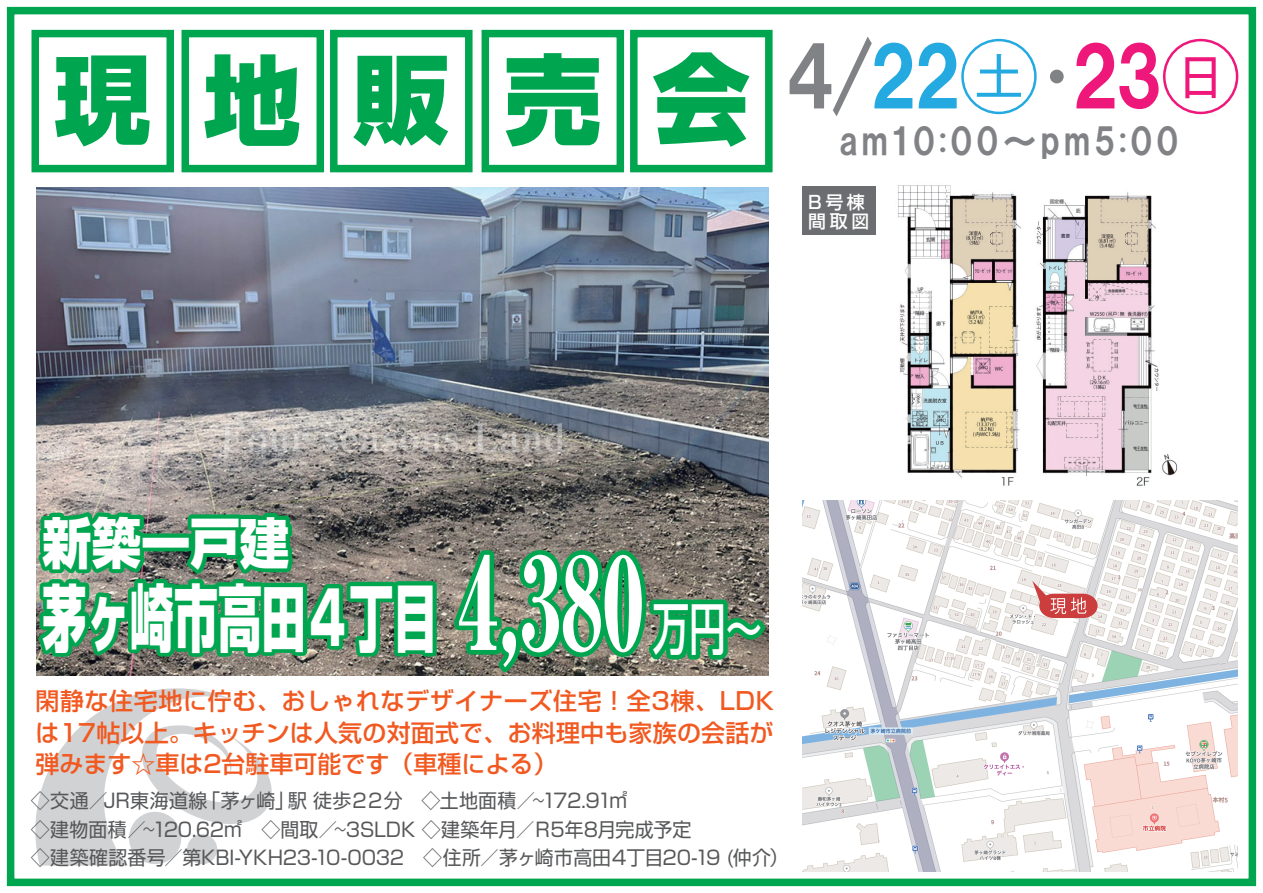
<style>
.page{position:relative;width:1263px;height:893px;background:#fff}
.page>*{position:absolute;margin:0;border:0;box-sizing:border-box;transform-origin:0 0}
.t1{font:800 97.5px "Shin Go Pr 5";letter-spacing:.53em;color:#00a54f}
.t2{font:81px "HGP Soei Kakugothic UB";color:#808285}
.t3{font:800 73.05px "Shin Go Pr 5";color:#fff;scale:.6 1}
.t4{font:500 55.95px "Shin Go Pr 5";color:#fff;scale:.65 1}
.t5{font:800 54.9px "Shin Go Pr 5";color:#fff;scale:.9 1}
.t6{font:36px "HGP Soei Kakugothic UB";letter-spacing:.095em;color:#808285}
.t7{font:500 24px/31.5px "Shin Go Pr 5";letter-spacing:.01em;color:#f15921;text-align:justify}
.t8{font:19.5px/28.5px "Shin Go Pr 5";letter-spacing:-.01em;color:#57585a}
.t9{font:500 18px/19.2px "Shin Go Pr 5";letter-spacing:.205em;color:#fff}
.s1{color:#24aae1}
.s2{font-family:"Koz Go Pro";color:#24aae1}
.s3{font-family:"Shin Go Pr 5"}
.s4{color:#ee177a}
.s5{font-family:"Koz Go Pro";color:#ee177a}
.s6{font-family:"Ryumin Pr 5";font-size:127.2px}
</style>
<div class="page">
<svg style="left:35px;top:688px;width:237px;height:178px"></svg>
<img style="left:36px;top:187px;width:732px;height:488px">
<svg style="left:6px;top:505px;width:435px;height:159px;background:#469668"></svg>
<svg style="left:449px;top:529px;width:320px;height:147px;background:#508962"></svg>
<img style="left:802px;top:501px;width:435px;height:370px">
<svg style="left:1032px;top:581px;width:65px;height:37px"></svg>
<div style="left:7px;top:7px;width:1249px;height:879px;border:8px solid #00a54f"></div>
<div style="left:31px;top:30px;width:143px;height:142px;border:8px solid #00a54f"></div>
<div style="left:181px;top:30px;width:143px;height:142px;border:8px solid #00a54f"></div>
<div style="left:330px;top:30px;width:142px;height:142px;border:8px solid #00a54f"></div>
<div style="left:481px;top:30px;width:143px;height:142px;border:8px solid #00a54f"></div>
<div style="left:630px;top:30px;width:142px;height:142px;border:8px solid #00a54f"></div>
<div style="left:802px;top:186px;width:74px;height:49px;background:#6c6d70"></div>
<img style="left:897px;top:185px;width:280px;height:301px">
<h1 class="t1" style="left:54px;top:22px;width:697px">現地販売会</h1>
<h2 class="t2" style="left:784px;top:36px;width:458px">4/<span class="s1">22</span><span class="s2">㊏</span><span class="s3">・</span><span class="s4">23</span><span class="s5">㊐</span></h2>
<h3 class="t6" style="left:839px;top:123px;width:341px">am10:00～pm5:00</h3>
<p class="t9" style="left:808px;top:191px;width:63px">B号棟間取図</p>
<h3 class="t5" style="left:43px;top:499px;width:276px">新築一戸建</h3>
<h3 class="t3" style="left:43px;top:560px;width:1004px">茅ヶ崎市高田４丁目 <span class="s6">4,380</span></h3>
<h3 class="t4" style="left:653px;top:583px;width:169px">万円～</h3>
<p class="t7" style="left:35px;top:683px;width:740px">閑静な住宅地に佇む、おしゃれなデザイナーズ住宅！全3棟、LDKは17帖以上。キッチンは人気の対面式で、お料理中も家族の会話が弾みます☆車は2台駐車可能です（車種による）</p>
<p class="t8" style="left:31px;top:784px;width:759px">◇交通／JR東海道線「茅ヶ崎」駅 徒歩２２分 ◇土地面積／~172.91㎡<br>◇建物面積／~120.62㎡　◇間取／~3SLDK ◇建築年月／Ｒ5年8月完成予定<br>◇建築確認番号／第KBI-YKH23-10-0032　◇住所／茅ヶ崎市高田４丁目20-19 (仲介）</p>
</div>
